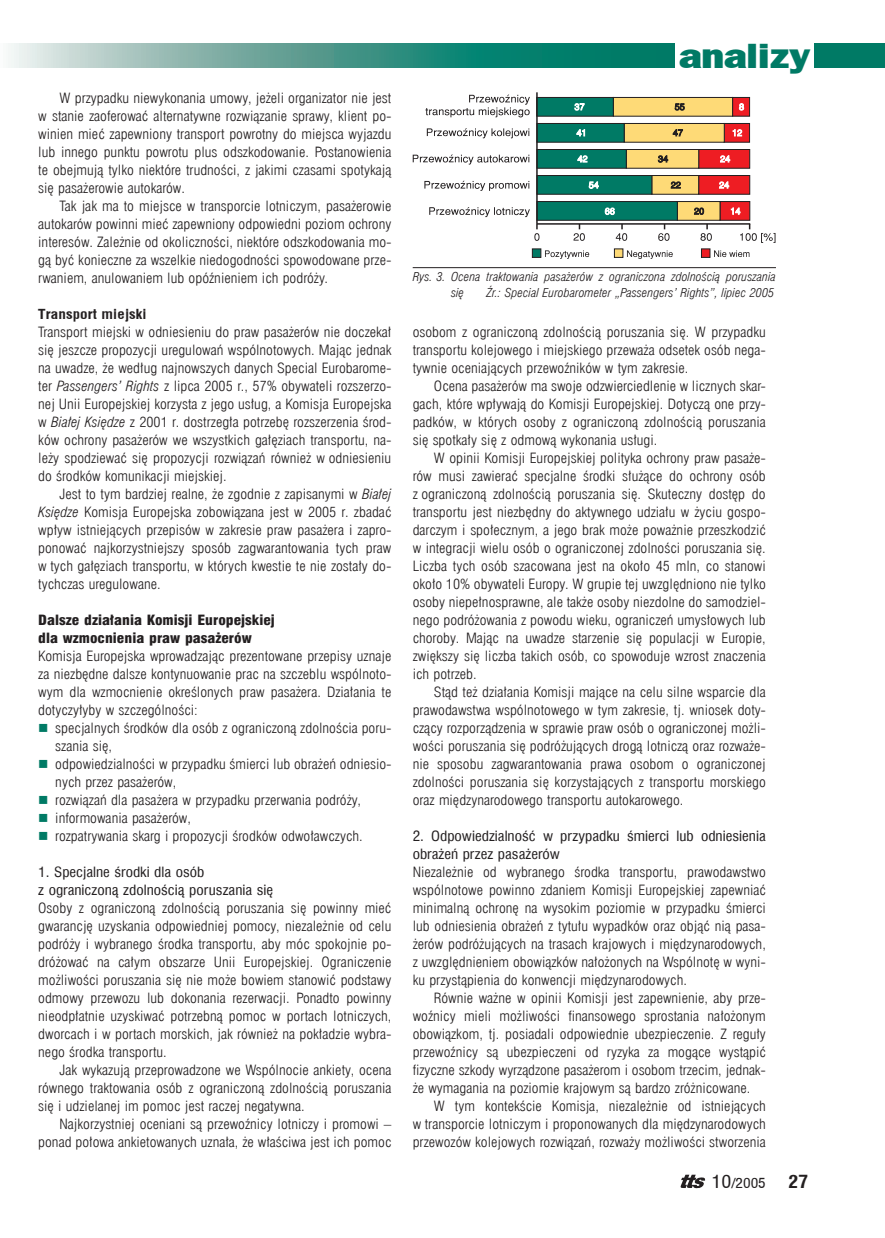
<style>
.page{position:relative;width:885px;height:1238px;background:#fff}
.page>*{position:absolute;margin:0;border:0;box-sizing:border-box;transform-origin:0 0}
.t1{font:36px "Frankfurt Goth Hvypl";color:#007a65;scale:1.1 1}
.t2{font:700 18px "Switzerland Condpl";color:#231f20;scale:1.1 1}
.t3{font:13.8px/18px "Swis 721 Lt Cn EU Normal";color:#231f20;text-align:justify;scale:1.1 1}
.t4{font:13.8px/18px "Swis 721 Cn EU Normal";color:#231f20;scale:1.1 1}
.t5{font:13.8px/18px "Swis 721 Blk Cn EU Normal";color:#231f20;scale:1.1 1}
.t6{font:700 13.8px "Switzerland Condpl";color:#231f20;scale:1.1 1}
.t7{font:13.8px "Switzerland Condpl";color:#231f20;scale:1.1 1}
.t8{font:12px/16.5px "Swis 721 Lt Cn EU Italic";color:#231f20;scale:1.1 1}
.s1{font-family:"Swis 721 Lt Cn EU Italic"}
.s2{color:#007a65}
.s3{font-size:18px}
</style>
<div class="page">
<div style="left:814px;top:43px;width:70px;height:25px;background:#007a65"></div>
<svg style="left:8px;top:43px;width:666px;height:25px;background:#54a094"></svg>
<svg style="left:680px;top:1174px;width:25px;height:13px"></svg>
<div style="left:532px;top:249px;width:9px;height:8px;background:#007a65"></div>
<div style="left:532px;top:248px;width:9px;height:10px;border:1px solid #231f20"></div>
<svg style="left:545px;top:250px;width:44px;height:9px"></svg>
<div style="left:614px;top:249px;width:9px;height:8px;background:#feda77"></div>
<div style="left:614px;top:248px;width:9px;height:10px;border:1px solid #231f20"></div>
<svg style="left:627px;top:250px;width:45px;height:9px"></svg>
<div style="left:701px;top:249px;width:9px;height:8px;background:#ee1d23"></div>
<div style="left:701px;top:248px;width:9px;height:10px;border:1px solid #231f20"></div>
<svg style="left:714px;top:250px;width:35px;height:7px"></svg>
<svg style="left:412px;top:92px;width:363px;height:151px"></svg>
<hr style="left:412px;top:267px;width:363px;height:1px;background:#231f20">
<p class="t3" style="left:38px;top:89px;width:322px;text-indent:21px">W przypadku niewykonania umowy, jeżeli organizator nie jest w stanie zaoferować alternatywne rozwiązanie sprawy, klient po&shy;winien mieć zapewniony transport powrotny do miejsca wyjazdu lub innego punktu powrotu plus odszkodowanie. Postanowienia te obejmują tylko niektóre trudności, z jakimi czasami spotykają się pasażerowie autokarów.</p>
<p class="t3" style="left:38px;top:197px;width:322px;text-indent:21px">Tak jak ma to miejsce w transporcie lotniczym, pasażerowie autokarów powinni mieć zapewniony odpowiedni poziom ochrony interesów. Zależnie od okoliczności, niektóre odszkodowania mo&shy;gą być konieczne za wszelkie niedogodności spowodowane prze&shy;rwaniem, anulowaniem lub opóźnieniem ich podróży.</p>
<p class="t6" style="left:38px;top:305px;width:100px">Transport miejski</p>
<p class="t3" style="left:38px;top:323px;width:322px">Transport miejski w odniesieniu do praw pasażerów nie doczekał się jeszcze propozycji uregulowań wspólnotowych. Mając jednak na uwadze, że według najnowszych danych Special Eurobarome&shy;ter <span class="s1">Passengers’ Rights</span> z lipca 2005 r., 57% obywateli rozszerzo&shy;nej Unii Europejskiej korzysta z jego usług, a Komisja Europejska w <span class="s1">Białej Księdze</span> z 2001 r. dostrzegła potrzebę rozszerzenia środ&shy;ków ochrony pasażerów we wszystkich gałęziach transportu, na&shy;leży spodziewać się propozycji rozwiązań również w odniesieniu do środków komunikacji miejskiej.</p>
<p class="t3" style="left:38px;top:485px;width:322px;text-indent:21px">Jest to tym bardziej realne, że zgodnie z zapisanymi w <span class="s1">Białej Księdze</span> Komisja Europejska zobowiązana jest w 2005 r. zbadać wpływ istniejących przepisów w zakresie praw pasażera i zapro&shy;ponować najkorzystniejszy sposób zagwarantowania tych praw w tych gałęziach transportu, w których kwestie te nie zostały do&shy;tychczas uregulowane.</p>
<p class="t5" style="left:38px;top:612px;width:217px">Dalsze działania Komisji Europejskiej dla wzmocnienia praw pasażerów</p>
<p class="t3" style="left:38px;top:647px;width:322px">Komisja Europejska wprowadzając prezentowane przepisy uznaje za niezbędne dalsze kontynuowanie prac na szczeblu wspólnoto&shy;wym dla wzmocnienie określonych praw pasażera. Działania te dotyczyłyby w szczególności:</p>
<p class="t3" style="left:55px;top:719px;width:307px;text-indent:-17px"><span class="s2">■</span> specjalnych środków dla osób z ograniczoną zdolnościa poru&shy;szania się,</p>
<p class="t3" style="left:55px;top:755px;width:307px;text-indent:-17px"><span class="s2">■</span> odpowiedzialności w przypadku śmierci lub obrażeń odniesio&shy;nych przez pasażerów,</p>
<p class="t3" style="left:38px;top:791px;width:295px"><span class="s2">■</span> rozwiązań dla pasażera w przypadku przerwania podróży,</p>
<p class="t3" style="left:38px;top:809px;width:140px"><span class="s2">■</span> informowania pasażerów,</p>
<p class="t3" style="left:38px;top:827px;width:296px"><span class="s2">■</span> rozpatrywania skarg i propozycji środków odwoławczych.</p>
<p class="t4" style="left:38px;top:863px;width:215px">1. Specjalne środki dla osób<br>z ograniczoną zdolnością poruszania się</p>
<p class="t3" style="left:38px;top:899px;width:322px">Osoby z ograniczoną zdolnością poruszania się powinny mieć gwarancję uzyskania odpowiedniej pomocy, niezależnie od celu podróży i wybranego środka transportu, aby móc spokojnie po&shy;dróżować na całym obszarze Unii Europejskiej. Ograniczenie możliwości poruszania się nie może bowiem stanowić podstawy odmowy przewozu lub dokonania rezerwacji. Ponadto powinny nieodpłatnie uzyskiwać potrzebną pomoc w portach lotniczych, dworcach i w portach morskich, jak również na pokładzie wybra&shy;nego środka transportu.</p>
<p class="t3" style="left:38px;top:1061px;width:322px;text-indent:21px">Jak wykazują przeprowadzone we Wspólnocie ankiety, ocena równego traktowania osób z ograniczoną zdolnością poruszania się i udzielanej im pomoc jest raczej negatywna.</p>
<p class="t3" style="left:38px;top:1115px;width:322px;text-align:right">Najkorzystniej oceniani są przewoźnicy lotniczy i promowi – ponad połowa ankietowanych uznała, że właściwa jest ich pomoc</p>
<h1 class="t1" style="left:678px;top:33px;width:121px">analizy</h1>
<p class="t8" style="left:451px;top:268px;width:297px;text-indent:-38px">Rys. 3. Ocena traktowania pasażerów z ograniczona zdolnością poruszania się</p>
<p class="t8" style="left:486px;top:285px;width:263px">Źr.: Special Eurobarometer „Passengers’ Rights”, lipiec 2005</p>
<p class="t3" style="left:412px;top:323px;width:322px">osobom z ograniczoną zdolnością poruszania się. W przypadku transportu kolejowego i miejskiego przeważa odsetek osób nega&shy;tywnie oceniających przewoźników w tym zakresie.</p>
<p class="t3" style="left:412px;top:377px;width:322px;text-indent:21px">Ocena pasażerów ma swoje odzwierciedlenie w licznych skar&shy;gach, które wpływają do Komisji Europejskiej. Dotyczą one przy&shy;padków, w których osoby z ograniczoną zdolnością poruszania się spotkały się z odmową wykonania usługi.</p>
<p class="t3" style="left:412px;top:449px;width:322px;text-indent:21px">W opinii Komisji Europejskiej polityka ochrony praw pasaże&shy;rów musi zawierać specjalne środki służące do ochrony osób z ograniczoną zdolnością poruszania się. Skuteczny dostęp do transportu jest niezbędny do aktywnego udziału w życiu gospo&shy;darczym i społecznym, a jego brak może poważnie przeszkodzić w integracji wielu osób o ograniczonej zdolności poruszania się.<br>Liczba tych osób szacowana jest na około 45 mln, co stanowi około 10% obywateli Europy. W grupie tej uwzględniono nie tylko osoby niepełnosprawne, ale także osoby niezdolne do samodziel&shy;nego podróżowania z powodu wieku, ograniczeń umysłowych lub choroby. Mając na uwadze starzenie się populacji w Europie, zwiększy się liczba takich osób, co spowoduje wzrost znaczenia ich potrzeb.</p>
<p class="t3" style="left:412px;top:683px;width:322px;text-indent:21px">Stąd też działania Komisji mające na celu silne wsparcie dla prawodawstwa wspólnotowego w tym zakresie, tj. wniosek doty&shy;czący rozporządzenia w sprawie praw osób o ograniczonej możli&shy;wości poruszania się podróżujących drogą lotniczą oraz rozważe&shy;nie sposobu zagwarantowania prawa osobom o ograniczonej zdolności poruszania się korzystających z transportu morskiego oraz międzynarodowego transportu autokarowego.</p>
<p class="t4" style="left:412px;top:827px;width:322px">2. Odpowiedzialność w przypadku śmierci lub odniesienia obrażeń przez pasażerów</p>
<p class="t3" style="left:412px;top:863px;width:322px">Niezależnie od wybranego środka transportu, prawodawstwo wspólnotowe powinno zdaniem Komisji Europejskiej zapewniać minimalną ochronę na wysokim poziomie w przypadku śmierci lub odniesienia obrażeń z tytułu wypadków oraz objąć nią pasa&shy;żerów podróżujących na trasach krajowych i międzynarodowych, z uwzględnieniem obowiązków nałożonych na Wspólnotę w wyni&shy;ku przystąpienia do konwencji międzynarodowych.</p>
<p class="t3" style="left:412px;top:989px;width:322px;text-indent:21px">Równie ważne w opinii Komisji jest zapewnienie, aby prze&shy;woźnicy mieli możliwości finansowego sprostania nałożonym obowiązkom, tj. posiadali odpowiednie ubezpieczenie. Z reguły przewoźnicy są ubezpieczeni od ryzyka za mogące wystąpić fizyczne szkody wyrządzone pasażerom i osobom trzecim, jednak&shy;że wymagania na poziomie krajowym są bardzo zróżnicowane.</p>
<p class="t3" style="left:412px;top:1097px;width:322px;text-indent:21px">W tym kontekście Komisja, niezależnie od istniejących w transporcie lotniczym i proponowanych dla międzynarodowych przewozów kolejowych rozwiązań, rozważy możliwości stworzenia</p>
<p class="t7" style="left:711px;top:1173px;width:51px"><span class="s3">10</span>/2005</p>
<h2 class="t2" style="left:788px;top:1170px;width:20px">27</h2>
</div>
